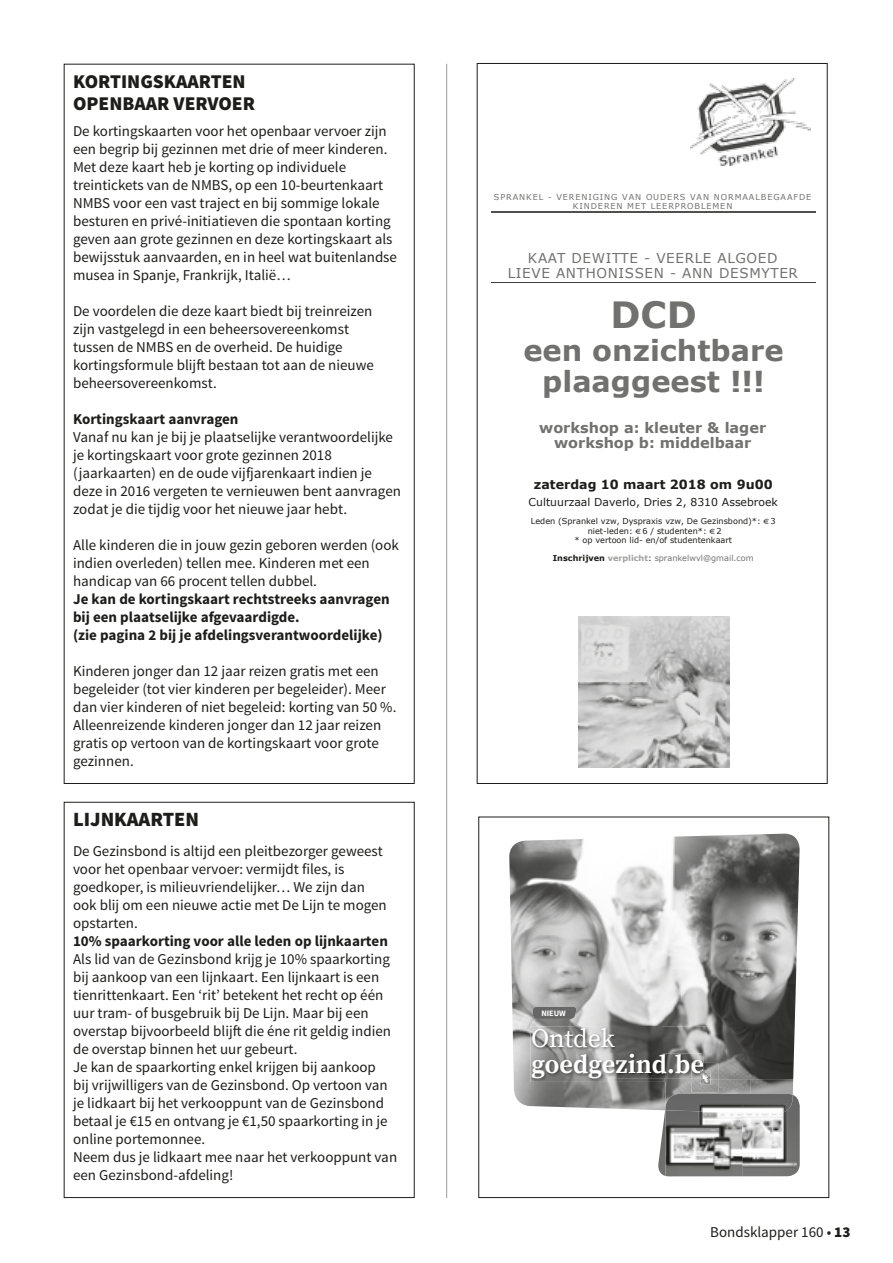
<style>
.page{position:relative;width:893px;height:1263px;background:#fff}
.page>*{position:absolute;margin:0;border:0;box-sizing:border-box;transform-origin:0 0}
.t1{font:700 36.15px "Verdana";color:#717170}
.t2{font:700 28.95px/30.9px "Verdana";color:#717170;text-align:center}
.t3{font:700 26.25px "Source Serif Pro";color:#fff}
.t4{font:26.25px "Source Serif Pro";color:#fff}
.t5{font:900 20.25px "Source Sans Pro";color:#1d1d1b}
.t6{font:900 19.5px/22.5px "Source Sans Pro";color:#1d1d1b}
.t7{font:15px/18px "Source Sans Pro";color:#1d1d1b}
.t8{font:700 15px/18px "Source Sans Pro";color:#1d1d1b}
.t9{font:700 14.55px/15.5px "Verdana";color:#717170;text-align:center}
.t10{font:13.5px/15.3px "Verdana";letter-spacing:.045em;color:#717170;text-align:center}
.t11{font:700 12.6px "Verdana";color:#1d1d1b}
.t12{font:10.8px "Verdana";color:#1d1d1b}
.t13{font:700 8.25px "Source Sans Pro";letter-spacing:-.005em;color:#fff}
.t14{font:8.1px/9.1px "Verdana";color:#1d1d1b;text-align:center}
.t15{font:8.1px/9.1px "Verdana";letter-spacing:.11em;color:#717170;text-align:center}
.t16{font:8.1px "Verdana";color:#717170}
.s1{font-family:"Times"}
.s2{font-weight:700;color:#1d1d1b}
.s3{font-weight:700;color:#9f9f9e}
.s4{color:#1d1d1b}
.s5{font-weight:900}
</style>
<div class="page">
<hr style="left:446px;top:64px;width:1px;height:1134px;background:#9d9d9c">
<img style="left:690px;top:79px;width:120px;height:87px">
<img style="left:509px;top:834px;width:291px;height:276px">
<img style="left:530px;top:1026px;width:67px;height:37px">
<img style="left:597px;top:1026px;width:66px;height:27px">
<img style="left:663px;top:1026px;width:44px;height:56px">
<img style="left:530px;top:1063px;width:133px;height:19px">
<img style="left:532px;top:1053px;width:171px;height:25px">
<img style="left:703px;top:1063px;width:15px;height:16px">
<img style="left:691px;top:1063px;width:12px;height:8px">
<img style="left:533px;top:1007px;width:43px;height:12px">
<img style="left:658px;top:1110px;width:84px;height:66px">
<img style="left:666px;top:1079px;width:85px;height:15px">
<img style="left:751px;top:1079px;width:42px;height:15px">
<img style="left:666px;top:1079px;width:25px;height:3px">
<svg style="left:691px;top:1071px;width:20px;height:13px"></svg>
<img style="left:742px;top:1095px;width:58px;height:81px">
<img style="left:666px;top:1094px;width:127px;height:20px">
<div style="left:478px;top:817px;width:351px;height:381px;border:1px solid #1d1d1b"></div>
<hr style="left:491px;top:212px;width:324px;height:1px;background:#50504f">
<hr style="left:491px;top:282px;width:324px;height:1px;background:#3f3f3e">
<img style="left:578px;top:616px;width:152px;height:151px">
<div style="left:64px;top:802px;width:351px;height:396px;border:1px solid #1d1d1b"></div>
<h3 class="t6" style="left:73px;top:71px;width:184px">KORTINGSKAARTEN<br>OPENBAAR VERVOER</h3>
<p class="t7" style="left:73px;top:122px;width:325px">De kortingskaarten voor het openbaar vervoer zijn een begrip bij gezinnen met drie of meer kinderen.<br>Met deze kaart heb je korting op individuele treintickets van de NMBS, op een 10-beurtenkaart NMBS voor een vast traject en bij sommige lokale besturen en privé-initiatieven die spontaan korting geven aan grote gezinnen en deze kortingskaart als bewijsstuk aanvaarden, en in heel wat buitenlandse musea in Spanje, Frankrijk, Italië…</p>
<p class="t7" style="left:73px;top:302px;width:302px">De voordelen die deze kaart biedt bij treinreizen zijn vastgelegd in een beheersovereenkomst tussen de NMBS en de overheid. De huidige kortingsformule blijft bestaan tot aan de nieuwe beheersovereenkomst.</p>
<p class="t8" style="left:73px;top:410px;width:167px">Kortingskaart aanvragen</p>
<p class="t7" style="left:73px;top:428px;width:329px">Vanaf nu kan je bij je plaatselijke verantwoordelijke je kortingskaart voor grote gezinnen 2018 (jaarkaarten) en de oude vijfjarenkaart indien je deze in 2016 vergeten te vernieuwen bent aanvragen zodat je die tijdig voor het nieuwe jaar hebt.</p>
<p class="t7" style="left:73px;top:536px;width:327px">Alle kinderen die in jouw gezin geboren werden (ook indien overleden) tellen mee. Kinderen met een handicap van 66 procent tellen dubbel.</p>
<p class="t8" style="left:73px;top:590px;width:318px">Je kan de kortingskaart rechtstreeks aanvragen bij een plaatselijke afgevaardigde.<br>(zie pagina 2 bij je afdelingsverantwoordelijke)</p>
<p class="t7" style="left:73px;top:662px;width:325px">Kinderen jonger dan 12 jaar reizen gratis met een begeleider (tot vier kinderen per begeleider). Meer dan vier kinderen of niet begeleid: korting van 50 %.<br>Alleenreizende kinderen jonger dan 12 jaar reizen gratis op vertoon van de kortingskaart voor grote gezinnen.</p>
<h3 class="t5" style="left:73px;top:806px;width:128px">LIJNKAARTEN</h3>
<p class="t7" style="left:73px;top:842px;width:315px">De Gezinsbond is altijd een pleitbezorger geweest voor het openbaar vervoer: vermijdt files, is goedkoper, is milieuvriendelijker… We zijn dan ook blij om een nieuwe actie met De Lijn te mogen opstarten.</p>
<p class="t8" style="left:73px;top:932px;width:316px">10% spaarkorting voor alle leden op lijnkaarten</p>
<p class="t7" style="left:73px;top:950px;width:326px">Als lid van de Gezinsbond krijg je 10% spaarkorting bij aankoop van een lijnkaart. Een lijnkaart is een tienrittenkaart. Een ‘rit’ betekent het recht op één uur tram- of busgebruik bij De Lijn. Maar bij een overstap bijvoorbeeld blijft die éne rit geldig indien de overstap binnen het uur gebeurt.<br>Je kan de spaarkorting enkel krijgen bij aankoop<br>bij vrijwilligers van de Gezinsbond. Op vertoon van je lidkaart bij het verkooppunt van de Gezinsbond betaal je €15 en ontvang je €1,50 spaarkorting in je online portemonnee.<br>Neem dus je lidkaart mee naar het verkooppunt van een Gezinsbond-afdeling!</p>
<p class="t15" style="left:494px;top:192px;width:319px">SPRANKEL - VERENIGING VAN OUDERS VAN NORMAALBEGAAFDE<br>KINDEREN MET LEERPROBLEMEN</p>
<p class="t10" style="left:508px;top:250px;width:292px">KAAT DEWITTE - VEERLE ALGOED<br>LIEVE ANTHONISSEN - ANN DESMYTER</p>
<h1 class="t1" style="left:611px;top:292px;width:88px">DCD</h1>
<h2 class="t2" style="left:523px;top:335px;width:262px">een onzichtbare plaaggeest !!!</h2>
<p class="t9" style="left:539px;top:420px;width:228px">workshop a: kleuter &amp; lager workshop b: middelbaar</p>
<p class="t11" style="left:534px;top:476px;width:240px">zaterdag 10 maart 2018 om 9u00</p>
<p class="t12" style="left:529px;top:495px;width:251px">Cultuurzaal Daverlo, Dries 2, 8310 Assebroek</p>
<p class="t14" style="left:531px;top:517px;width:246px">Leden (Sprankel vzw, Dyspraxis vzw, De Gezinsbond)*: <span class="s1">€</span> 3 niet-leden: <span class="s1">€</span> 6 / studenten*: <span class="s1">€</span> 2<br>* op vertoon lid- en/of studentenkaart</p>
<p class="t16" style="left:553px;top:553px;width:202px"><span class="s2">Inschrijven</span> <span class="s3">verplicht</span><span class="s4">:</span> sprankelwvl@gmail.com</p>
<p class="t13" style="left:541px;top:1008px;width:26px">NIEUW</p>
<h3 class="t4" style="left:531px;top:1022px;width:85px">Ontdek</h3>
<h3 class="t3" style="left:531px;top:1049px;width:175px">goedgezind.be</h3>
<p class="t7" style="left:710px;top:1224px;width:142px">Bondsklapper 160 • <span class="s5">13</span></p>
</div>
